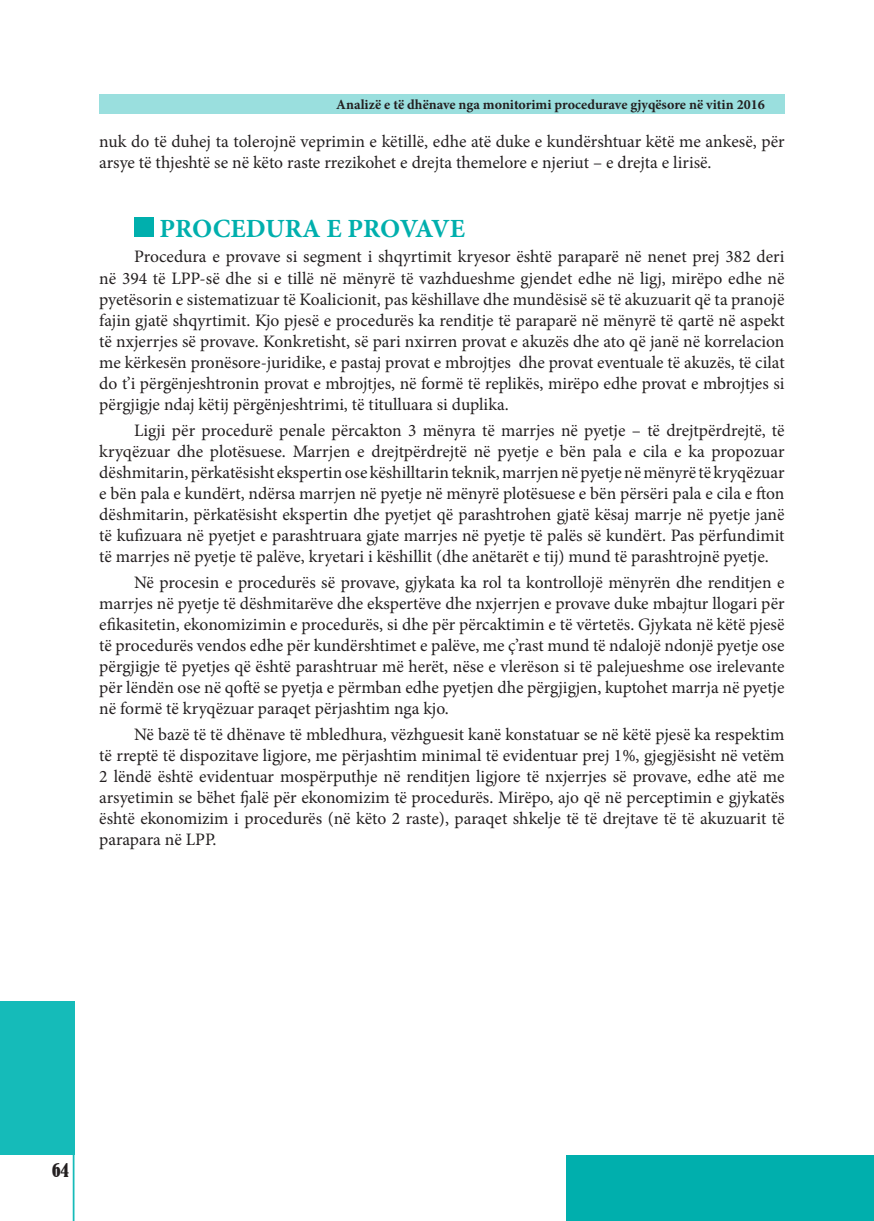
<style>
.page{position:relative;width:874px;height:1221px;background:#fff}
.page>*{position:absolute;margin:0;border:0;box-sizing:border-box;transform-origin:0 0}
.t1{font:700 26.25px "Minion Pro";letter-spacing:-.005em;color:#00afad}
.t2{font:17.5px/21px "Minion Pro";color:#231f20;text-align:justify}
.t3{font:condensed 17.5px "Bernard";color:#231f20}
.t4{font:700 14px "Minion Pro";color:#231f20}
</style>
<div class="page">
<div style="left:0;top:1001px;width:74px;height:154px;background:#15bbb9"></div>
<hr style="left:73px;top:1090px;width:1px;height:130px;background:#15bbb9">
<div style="left:858px;top:1155px;width:15px;height:65px;background:#00afad"></div>
<div style="left:566px;top:1155px;width:292px;height:65px;background:#00afad"></div>
<div style="left:99px;top:94px;width:685px;height:20px;background:#9adfde"></div>
<div style="left:134px;top:217px;width:20px;height:19px;background:#00afad"></div>
<p class="t4" style="left:336px;top:94px;width:430px">Аnalizë e të dhënave nga monitorimi procedurave gjyqësore në vitin 2016</p>
<p class="t2" style="left:99px;top:131px;width:686px">nuk do të duhej ta tolerojnë veprimin e këtillë, edhe atë duke e kundërshtuar këtë me ankesë, për arsye të thjeshtë se në këto raste rrezikohet e drejta themelore e njeriut – e drejta e lirisë.</p>
<p class="t1" style="left:159px;top:210px;width:307px">PROCEDURA E PROVAVE</p>
<p class="t2" style="left:99px;top:246px;width:686px;text-indent:35px">Procedura e provave si segment i shqyrtimit kryesor është paraparë në nenet prej 382 deri në 394 të LPP-së dhe si e tillë në mënyrë të vazhdueshme gjendet edhe në ligj, mirëpo edhe në pyetësorin e sistematizuar të Koalicionit, pas këshillave dhe mundësisë së të akuzuarit që ta pranojë fajin gjatë shqyrtimit. Kjo pjesë e procedurës ka renditje të paraparë në mënyrë të qartë në aspekt të nxjerrjes së provave. Konkretisht, së pari nxirren provat e akuzës dhe ato që janë në korrelacion me kërkesën pronësore-juridike, e pastaj provat e mbrojtjes dhe provat eventuale të akuzës, të cilat do t’i përgënjeshtronin provat e mbrojtjes, në formë të replikës, mirëpo edhe provat e mbrojtjes si përgjigje ndaj këtij përgënjeshtrimi, të titulluara si duplika.</p>
<p class="t2" style="left:99px;top:419px;width:686px;text-indent:35px">Ligji për procedurë penale përcakton 3 mënyra të marrjes në pyetje – të drejtpërdrejtë, të kryqëzuar dhe plotësuese. Marrjen e drejtpërdrejtë në pyetje e bën pala e cila e ka propozuar dëshmitarin, përkatësisht ekspertin ose këshilltarin teknik, marrjen në pyetje në mënyrë të kryqëzuar e bën pala e kundërt, ndërsa marrjen në pyetje në mënyrë plotësuese e bën përsëri pala e cila e fton dëshmitarin, përkatësisht ekspertin dhe pyetjet që parashtrohen gjatë kësaj marrje në pyetje janë të kufizuara në pyetjet e parashtruara gjate marrjes në pyetje të palës së kundërt. Pas përfundimit të marrjes në pyetje të palëve, kryetari i këshillit (dhe anëtarët e tij) mund të parashtrojnë pyetje.</p>
<p class="t2" style="left:99px;top:571px;width:686px;text-indent:35px">Në procesin e procedurës së provave, gjykata ka rol ta kontrollojë mënyrën dhe renditjen e marrjes në pyetje të dëshmitarëve dhe ekspertëve dhe nxjerrjen e provave duke mbajtur llogari për efikasitetin, ekonomizimin e procedurës, si dhe për përcaktimin e të vërtetës. Gjykata në këtë pjesë të procedurës vendos edhe për kundërshtimet e palëve, me ç’rast mund të ndalojë ndonjë pyetje ose përgjigje të pyetjes që është parashtruar më herët, nëse e vlerëson si të palejueshme ose irelevante për lëndën ose në qoftë se pyetja e përmban edhe pyetjen dhe përgjigjen, kuptohet marrja në pyetje në formë të kryqëzuar paraqet përjashtim nga kjo.</p>
<p class="t2" style="left:99px;top:723px;width:686px;text-indent:35px">Në bazë të të dhënave të mbledhura, vëzhguesit kanë konstatuar se në këtë pjesë ka respektim të rreptë të dispozitave ligjore, me përjashtim minimal të evidentuar prej 1%, gjegjësisht në vetëm 2 lëndë është evidentuar mospërputhje në renditjen ligjore të nxjerrjes së provave, edhe atë me arsyetimin se bëhet fjalë për ekonomizim të procedurës. Mirëpo, ajo që në perceptimin e gjykatës është ekonomizim i procedurës (në këto 2 raste), paraqet shkelje të të drejtave të të akuzuarit të parapara në LPP.</p>
<p class="t3" style="left:52px;top:1159px;width:19px">64</p>
</div>
